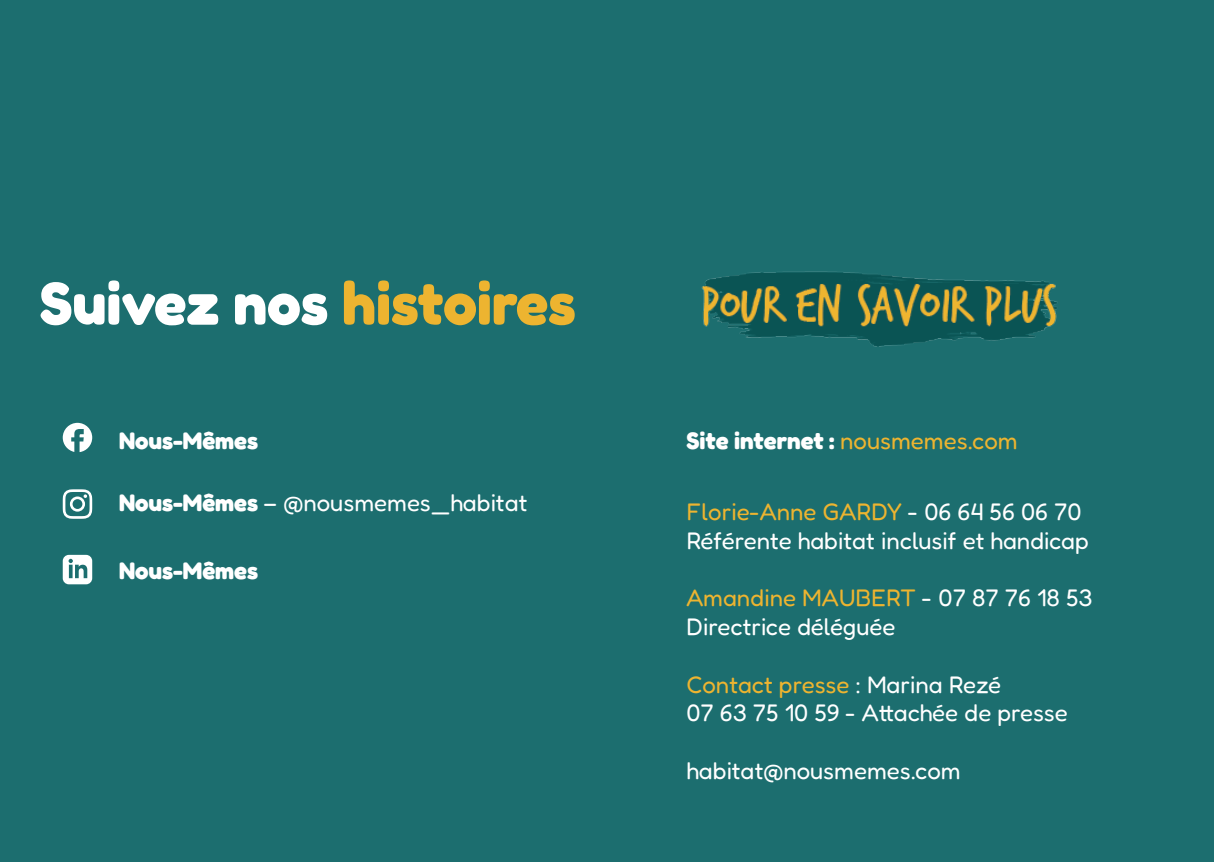
<style>
.page{position:relative;width:1214px;height:862px;background:#fff}
.page>*{position:absolute;margin:0;border:0;box-sizing:border-box;transform-origin:0 0}
.t1{font:700 60px "Fredoka";color:#fff}
.t2{font:24px/28.8px "Fredoka";color:#fff}
.t3{font:700 24px "Fredoka";color:#fff}
.s1{color:#edb430}
.s2{font-weight:400;color:#edb430}
.s3{font-weight:700}
</style>
<div class="page">
<div style="left:0;top:0;width:1213px;height:862px;background:#1c6e6f"></div>
<svg style="left:63px;top:423px;width:29px;height:29px"></svg>
<svg style="left:63px;top:489px;width:29px;height:30px"></svg>
<svg style="left:63px;top:555px;width:29px;height:29px"></svg>
<img style="left:701px;top:271px;width:357px;height:76px">
<h1 class="t1" style="left:40px;top:267px;width:537px">Suivez nos <span class="s1">histoires</span></h1>
<p class="t3" style="left:119px;top:426px;width:140px">Nous-Mêmes</p>
<p class="t3" style="left:686px;top:426px;width:333px">Site internet : <span class="s2">nousmemes.com</span></p>
<p class="t2" style="left:119px;top:488px;width:410px"><span class="s3">Nous-Mêmes</span> – @nousmemes_habitat</p>
<p class="t3" style="left:119px;top:556px;width:140px">Nous-Mêmes</p>
<p class="t2" style="left:686px;top:497px;width:404px"><span class="s1">Florie-Anne GARDY</span> - 06 64 56 06 70<br>Référente habitat inclusif et handicap</p>
<p class="t2" style="left:686px;top:583px;width:407px"><span class="s1">Amandine MAUBERT</span> - 07 87 76 18 53<br>Directrice déléguée</p>
<p class="t2" style="left:686px;top:670px;width:383px"><span class="s1">Contact presse</span> : Marina Rezé<br>07 63 75 10 59 - Attachée de presse</p>
<p class="t2" style="left:686px;top:756px;width:276px">habitat@nousmemes.com</p>
</div>
